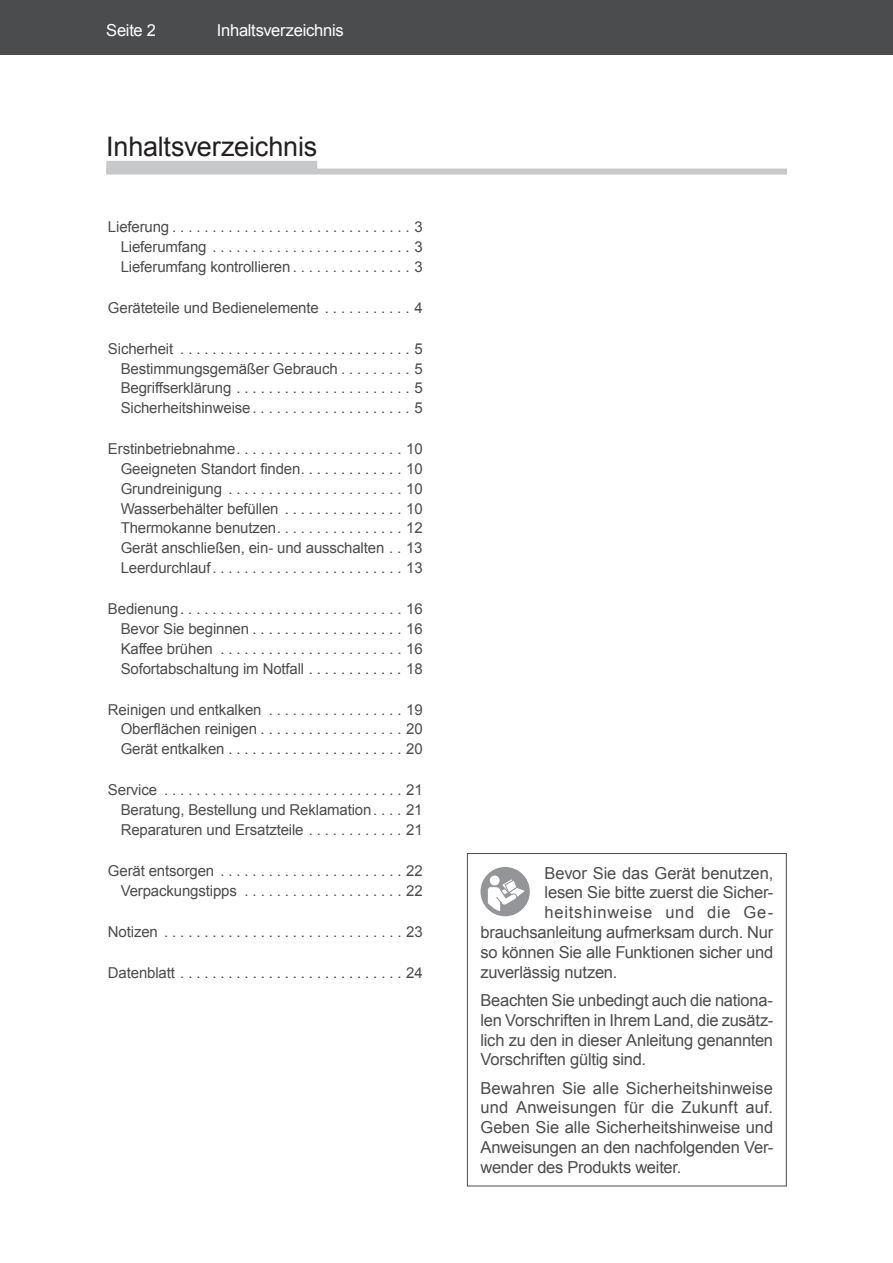
<style>
.page{position:relative;width:893px;height:1263px;background:#fff}
.page>*{position:absolute;margin:0;border:0;box-sizing:border-box;transform-origin:0 0}
.t1{font:27px "Arial";letter-spacing:-.01em;color:#231f20}
.t2{font:16.5px/19.8px "Arial";letter-spacing:-.015em;color:#4b4c4d;text-align:justify}
.t3{font:16.5px "Arial";letter-spacing:-.015em;color:#fff}
.t4{font:16.5px "Arial";letter-spacing:.045em;color:#4b4c4d}
.t5{font:15px/19.8px "Arial";letter-spacing:-.01em;color:#4b4c4d;text-align:justify}
</style>
<div class="page">
<div style="left:0;top:0;width:893px;height:54px;background:#4b4c4d"></div>
<div style="left:106px;top:161px;width:211px;height:12px;background:#c7c8ca"></div>
<div style="left:106px;top:169px;width:681px;height:6px;background:#c7c8ca"></div>
<div style="left:480px;top:867px;width:50px;height:49px;background:#939598;border-radius:50%"></div>
<div style="left:489px;top:875px;width:11px;height:11px;background:#fff;border-radius:50%"></div>
<div style="left:489px;top:875px;width:11px;height:11px;border:1px solid #939598;border-radius:50%"></div>
<svg style="left:487px;top:878px;width:40px;height:34px"></svg>
<div style="left:467px;top:853px;width:320px;height:333px;border:1px solid #4b4c4d"></div>
<p class="t3" style="left:106px;top:22px;width:51px">Seite 2</p>
<p class="t3" style="left:217px;top:22px;width:128px">Inhaltsverzeichnis</p>
<h1 class="t1" style="left:106px;top:131px;width:212px">Inhaltsverzeichnis</h1>
<p class="t5" style="left:121px;top:217px;width:304px;text-indent:-13px">Lieferung . . . . . . . . . . . . . . . . . . . . . . . . . . . . . . 3<br>Lieferumfang . . . . . . . . . . . . . . . . . . . . . . . . . 3<br>Lieferumfang kontrollieren . . . . . . . . . . . . . . . 3</p>
<p class="t5" style="left:108px;top:298px;width:316px">Geräteteile und Bedienelemente . . . . . . . . . . . 4</p>
<p class="t5" style="left:121px;top:339px;width:304px;text-indent:-13px">Sicherheit . . . . . . . . . . . . . . . . . . . . . . . . . . . . . 5<br>Bestimmungsgemäßer Gebrauch . . . . . . . . . 5<br>Begriffserklärung . . . . . . . . . . . . . . . . . . . . . . 5<br>Sicherheitshinweise . . . . . . . . . . . . . . . . . . . . 5</p>
<p class="t5" style="left:121px;top:439px;width:303px;text-indent:-13px">Erstinbetriebnahme . . . . . . . . . . . . . . . . . . . . . 10<br>Geeigneten Standort finden . . . . . . . . . . . . . 10<br>Grundreinigung . . . . . . . . . . . . . . . . . . . . . . 10<br>Wasserbehälter befüllen . . . . . . . . . . . . . . . 10<br>Thermokanne benutzen . . . . . . . . . . . . . . . . 12<br>Gerät anschließen, ein- und ausschalten . . 13<br>Leerdurchlauf . . . . . . . . . . . . . . . . . . . . . . . . 13</p>
<p class="t5" style="left:121px;top:599px;width:304px;text-indent:-13px">Bedienung . . . . . . . . . . . . . . . . . . . . . . . . . . . . 16<br>Bevor Sie beginnen . . . . . . . . . . . . . . . . . . . 16<br>Kaffee brühen . . . . . . . . . . . . . . . . . . . . . . . 16<br>Sofortabschaltung im Notfall . . . . . . . . . . . . 18</p>
<p class="t5" style="left:121px;top:699px;width:303px;text-indent:-13px">Reinigen und entkalken . . . . . . . . . . . . . . . . . 19<br>Oberflächen reinigen . . . . . . . . . . . . . . . . . . 20<br>Gerät entkalken . . . . . . . . . . . . . . . . . . . . . . 20</p>
<p class="t5" style="left:121px;top:780px;width:304px;text-indent:-13px">Service . . . . . . . . . . . . . . . . . . . . . . . . . . . . . . 21<br>Beratung, Bestellung und Reklamation . . . . 21<br>Reparaturen und Ersatzteile . . . . . . . . . . . . 21</p>
<p class="t5" style="left:108px;top:861px;width:316px;text-align:right">Gerät entsorgen . . . . . . . . . . . . . . . . . . . . . . . 22<br>Verpackungstipps . . . . . . . . . . . . . . . . . . . . 22</p>
<p class="t5" style="left:108px;top:922px;width:316px">Notizen . . . . . . . . . . . . . . . . . . . . . . . . . . . . . . 23</p>
<p class="t5" style="left:108px;top:963px;width:316px">Datenblatt . . . . . . . . . . . . . . . . . . . . . . . . . . . . 24</p>
<p class="t2" style="left:544px;top:863px;width:230px">Bevor Sie das Gerät benutzen,</p>
<p class="t2" style="left:544px;top:883px;width:230px">le sen Sie bit te zu erst die Si cher-</p>
<p class="t4" style="left:544px;top:903px;width:230px">heits hin wei se und die Ge-</p>
<p class="t2" style="left:480px;top:922px;width:294px">brauchs an lei tung aufmerksam durch. Nur</p>
<p class="t2" style="left:480px;top:942px;width:294px">so können Sie alle Funk tio nen si cher und</p>
<p class="t2" style="left:480px;top:962px;width:138px">zu ver läs sig nut zen.</p>
<p class="t2" style="left:480px;top:990px;width:294px">Beachten Sie unbedingt auch die nationa&shy;len Vorschriften in Ihrem Land, die zusätz&shy;lich zu den in dieser Anleitung genannten Vorschriften gültig sind.</p>
<p class="t2" style="left:480px;top:1078px;width:294px">Bewahren Sie alle Sicherheitshinweise und Anweisungen für die Zukunft auf.<br>Geben Sie alle Sicherheitshinweise und Anweisungen an den nachfolgenden Ver&shy;wender des Produkts weiter.</p>
</div>
